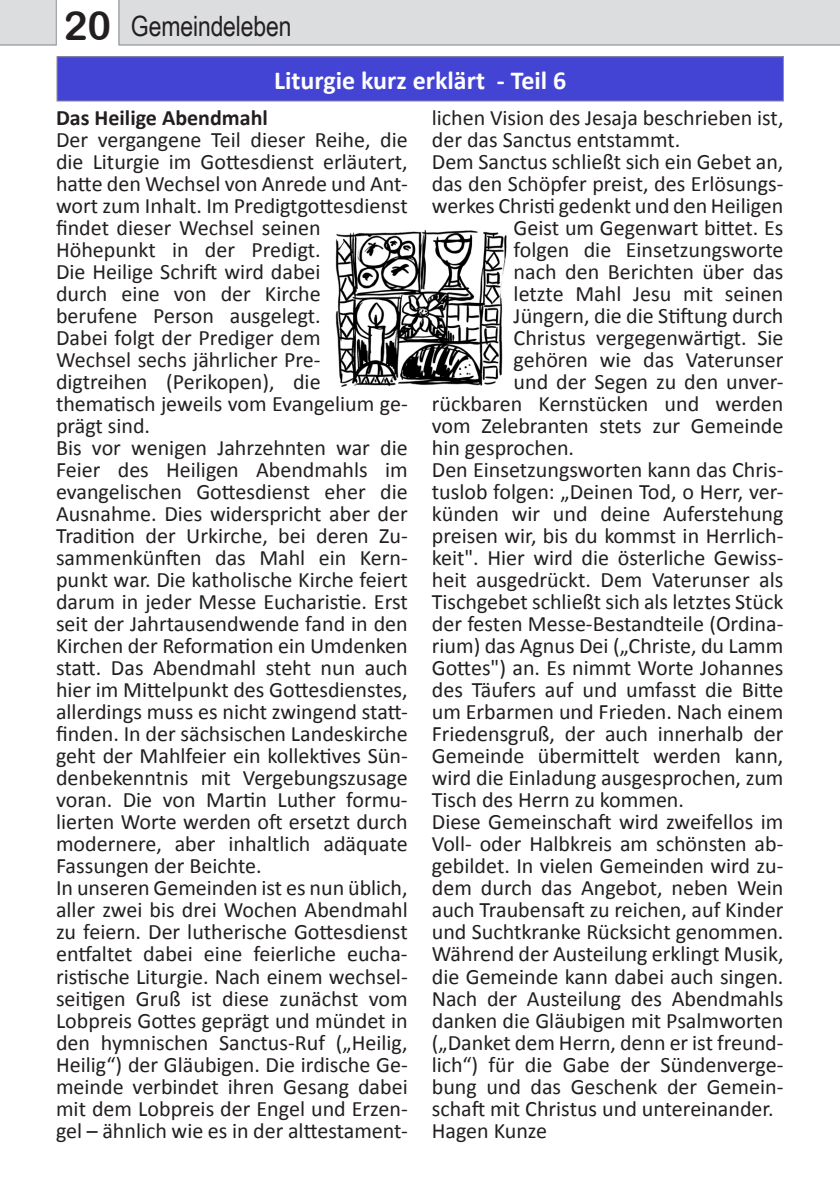
<style>
.page{position:relative;width:840px;height:1191px;background:#fff}
.page>*{position:absolute;margin:0;border:0;box-sizing:border-box;transform-origin:0 0}
.t1{font:28px "Arial Narrow";letter-spacing:-.005em;color:#231f20}
.t2{font:700 26px "Calibri";color:#fff}
.t3{font:22px/22px "Calibri";color:#231f20}
.t4{font:700 22px "Calibri";color:#231f20}
.s1{font-family:"Arial Rounded MT Bold";font-size:40px}
</style>
<div class="page">
<div style="left:118px;top:0;width:721px;height:45px;background:#dcdddf"></div>
<div style="left:0;top:0;width:57px;height:45px;background:#dcdddf"></div>
<div style="left:57px;top:57px;width:726px;height:44px;background:#4444d4"></div>
<div style="left:56px;top:56px;width:727px;height:46px;border:1px solid #939598"></div>
<img style="left:335px;top:229px;width:172px;height:158px">
<p class="t1" style="left:64px;top:5px;width:191px"><span class="s1">20</span> An(g )dacht</p>
<p class="t1" style="left:131px;top:5px;width:162px">Gemeindeleben</p>
<p class="t2" style="left:274px;top:63px;width:293px">Liturgie kurz erklärt - Teil 6</p>
<p class="t4" style="left:56px;top:104px;width:213px">Das Heilige Abendmahl</p>
<p class="t3" style="left:56px;top:129px;width:353px">Der vergangene Teil dieser Reihe, die die Liturgie im Gottesdienst erläutert, hatte den Wechsel von Anrede und Ant&shy;wort zum Inhalt. Im Predigtgottesdienst findet dieser Wechsel seinen Höhepunkt in der Predigt.<br>Die Heilige Schrift wird dabei<br>durch eine von der Kirche<br>berufene Person ausgelegt.<br>Dabei folgt der Prediger dem<br>Wechsel sechs jährlicher Pre&shy;digtreihen (Perikopen), die thematisch jeweils vom Evangelium ge&shy;prägt sind.<br>Bis vor wenigen Jahrzehnten war die Feier des Heiligen Abendmahls im evangelischen Gottesdienst eher die Ausnahme. Dies widerspricht aber der Tradition der Urkirche, bei deren Zu&shy;sammenkünften das Mahl ein Kern&shy;punkt war. Die katholische Kirche feiert darum in jeder Messe Eucharistie. Erst seit der Jahrtausendwende fand in den Kirchen der Reformation ein Umdenken statt. Das Abendmahl steht nun auch hier im Mittelpunkt des Gottesdienstes, allerdings muss es nicht zwingend statt&shy;finden. In der sächsischen Landeskirche geht der Mahlfeier ein kollektives Sün&shy;denbekenntnis mit Vergebungszusage voran. Die von Martin Luther formu&shy;lierten Worte werden oft ersetzt durch modernere, aber inhaltlich adäquate Fassungen der Beichte.<br>In unseren Gemeinden ist es nun üblich, aller zwei bis drei Wochen Abendmahl zu feiern. Der lutherische Gottesdienst entfaltet dabei eine feierliche eucha&shy;ristische Liturgie. Nach einem wechsel&shy;seitigen Gruß ist diese zunächst vom Lobpreis Gottes geprägt und mündet in den hymnischen Sanctus-Ruf („Heilig, Heilig“) der Gläubigen. Die irdische Ge&shy;meinde verbindet ihren Gesang dabei mit dem Lobpreis der Engel und Erzen&shy;gel – ähnlich wie es in der alttestament-</p>
<p class="t3" style="left:431px;top:107px;width:353px">lichen Vision des Jesaja beschrieben ist,</p>
<p class="t3" style="left:431px;top:129px;width:250px">der das Sanctus entstammt.</p>
<p class="t3" style="left:431px;top:151px;width:353px">Dem Sanctus schließt sich ein Gebet an,</p>
<p class="t3" style="left:431px;top:173px;width:353px">das den Schöpfer preist, des Erlösungs-</p>
<p class="t3" style="left:431px;top:195px;width:353px">werkes Christi gedenkt und den Heiligen</p>
<p class="t3" style="left:513px;top:217px;width:271px">Geist um Gegenwart bittet. Es</p>
<p class="t3" style="left:513px;top:239px;width:271px">folgen die Einsetzungsworte</p>
<p class="t3" style="left:513px;top:261px;width:271px">nach den Berichten über das</p>
<p class="t3" style="left:513px;top:283px;width:271px">letzte Mahl Jesu mit seinen</p>
<p class="t3" style="left:513px;top:305px;width:271px">Jüngern, die die Stiftung durch</p>
<p class="t3" style="left:513px;top:327px;width:271px">Christus vergegenwärtigt. Sie</p>
<p class="t3" style="left:513px;top:349px;width:271px">gehören wie das Vaterunser</p>
<p class="t3" style="left:513px;top:371px;width:271px">und der Segen zu den unver-</p>
<p class="t3" style="left:431px;top:393px;width:353px">rückbaren Kernstücken und werden</p>
<p class="t3" style="left:431px;top:415px;width:353px">vom Zelebranten stets zur Gemeinde</p>
<p class="t3" style="left:431px;top:437px;width:144px">hin gesprochen.</p>
<p class="t3" style="left:431px;top:459px;width:353px">Den Einsetzungsworten kann das Chris-</p>
<p class="t3" style="left:431px;top:481px;width:353px">tuslob folgen: „Deinen Tod, o Herr, ver-</p>
<p class="t3" style="left:431px;top:503px;width:353px">künden wir und deine Auferstehung</p>
<p class="t3" style="left:431px;top:525px;width:353px">preisen wir, bis du kommst in Herrlich-</p>
<p class="t3" style="left:431px;top:547px;width:353px">keit". Hier wird die österliche Gewiss-</p>
<p class="t3" style="left:431px;top:569px;width:353px">heit ausgedrückt. Dem Vaterunser als</p>
<p class="t3" style="left:431px;top:591px;width:353px">Tischgebet schließt sich als letztes Stück</p>
<p class="t3" style="left:431px;top:613px;width:353px">der festen Messe-Bestandteile (Ordina-</p>
<p class="t3" style="left:431px;top:635px;width:353px">rium) das Agnus Dei („Christe, du Lamm</p>
<p class="t3" style="left:431px;top:657px;width:353px">Gottes") an. Es nimmt Worte Johannes</p>
<p class="t3" style="left:431px;top:679px;width:353px">des Täufers auf und umfasst die Bitte</p>
<p class="t3" style="left:431px;top:701px;width:353px">um Erbarmen und Frieden. Nach einem</p>
<p class="t3" style="left:431px;top:723px;width:353px">Friedensgruß, der auch innerhalb der</p>
<p class="t3" style="left:431px;top:745px;width:353px">Gemeinde übermittelt werden kann,</p>
<p class="t3" style="left:431px;top:767px;width:353px">wird die Einladung ausgesprochen, zum</p>
<p class="t3" style="left:431px;top:789px;width:253px">Tisch des Herrn zu kommen.</p>
<p class="t3" style="left:431px;top:811px;width:353px">Diese Gemeinschaft wird zweifellos im</p>
<p class="t3" style="left:431px;top:833px;width:353px">Voll- oder Halbkreis am schönsten ab-</p>
<p class="t3" style="left:431px;top:855px;width:353px">gebildet. In vielen Gemeinden wird zu-</p>
<p class="t3" style="left:431px;top:877px;width:353px">dem durch das Angebot, neben Wein</p>
<p class="t3" style="left:431px;top:899px;width:353px">auch Traubensaft zu reichen, auf Kinder</p>
<p class="t3" style="left:431px;top:921px;width:353px">und Suchtkranke Rücksicht genommen.</p>
<p class="t3" style="left:431px;top:943px;width:353px">Während der Austeilung erklingt Musik,</p>
<p class="t3" style="left:431px;top:965px;width:353px">die Gemeinde kann dabei auch singen.</p>
<p class="t3" style="left:431px;top:987px;width:353px">Nach der Austeilung des Abendmahls</p>
<p class="t3" style="left:431px;top:1009px;width:353px">danken die Gläubigen mit Psalmworten</p>
<p class="t3" style="left:431px;top:1031px;width:353px">(„Danket dem Herrn, denn er ist freund-</p>
<p class="t3" style="left:431px;top:1053px;width:353px">lich“) für die Gabe der Sündenverge-</p>
<p class="t3" style="left:431px;top:1075px;width:353px">bung und das Geschenk der Gemein-</p>
<p class="t3" style="left:431px;top:1097px;width:343px">schaft mit Christus und untereinander.</p>
<p class="t3" style="left:431px;top:1119px;width:117px">Hagen Kunze</p>
</div>
